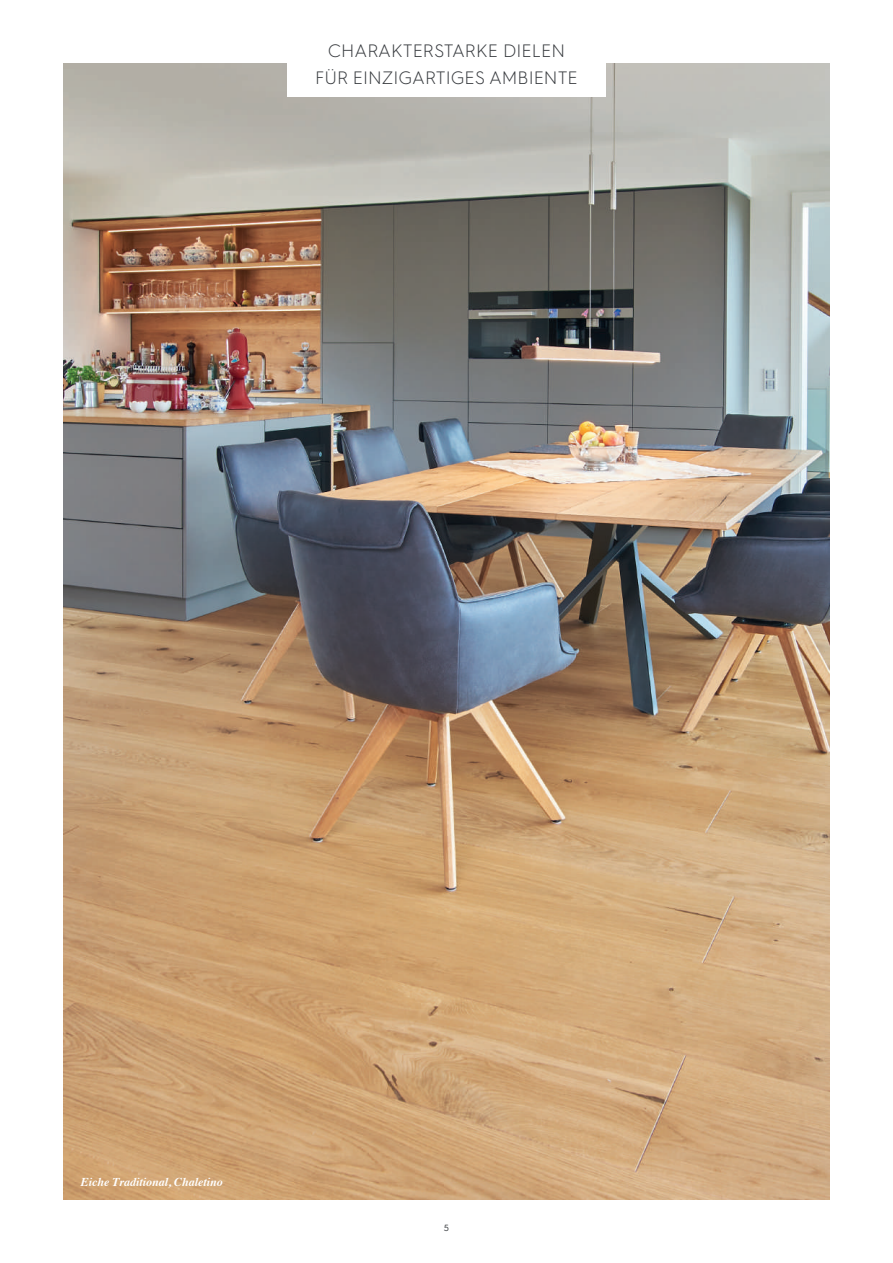
<style>
.page{position:relative;width:893px;height:1263px;background:#fff}
.page>*{position:absolute;margin:0;border:0;box-sizing:border-box;transform-origin:0 0}
.t1{font:300 18px/27px "Hurme Geometric Sans 4";color:#383b3f;text-align:center}
.t2{font:italic 700 12px "Times";color:#fff}
.t3{font:9px "Hurme Geometric Sans 4";color:#383b3f}
</style>
<div class="page">
<img style="left:64px;top:64px;width:765px;height:1135px">
<div style="left:287px;top:31px;width:319px;height:66px;background:#fff"></div>
<p class="t1" style="left:315px;top:36px;width:264px">CHARAKTERSTARKE DIELEN<br>FÜR EINZIGARTIGES AMBIENTE</p>
<p class="t2" style="left:81px;top:1171px;width:143px">Eiche Traditional, Chaletino</p>
<p class="t3" style="left:444px;top:1221px;width:7px">5</p>
</div>
